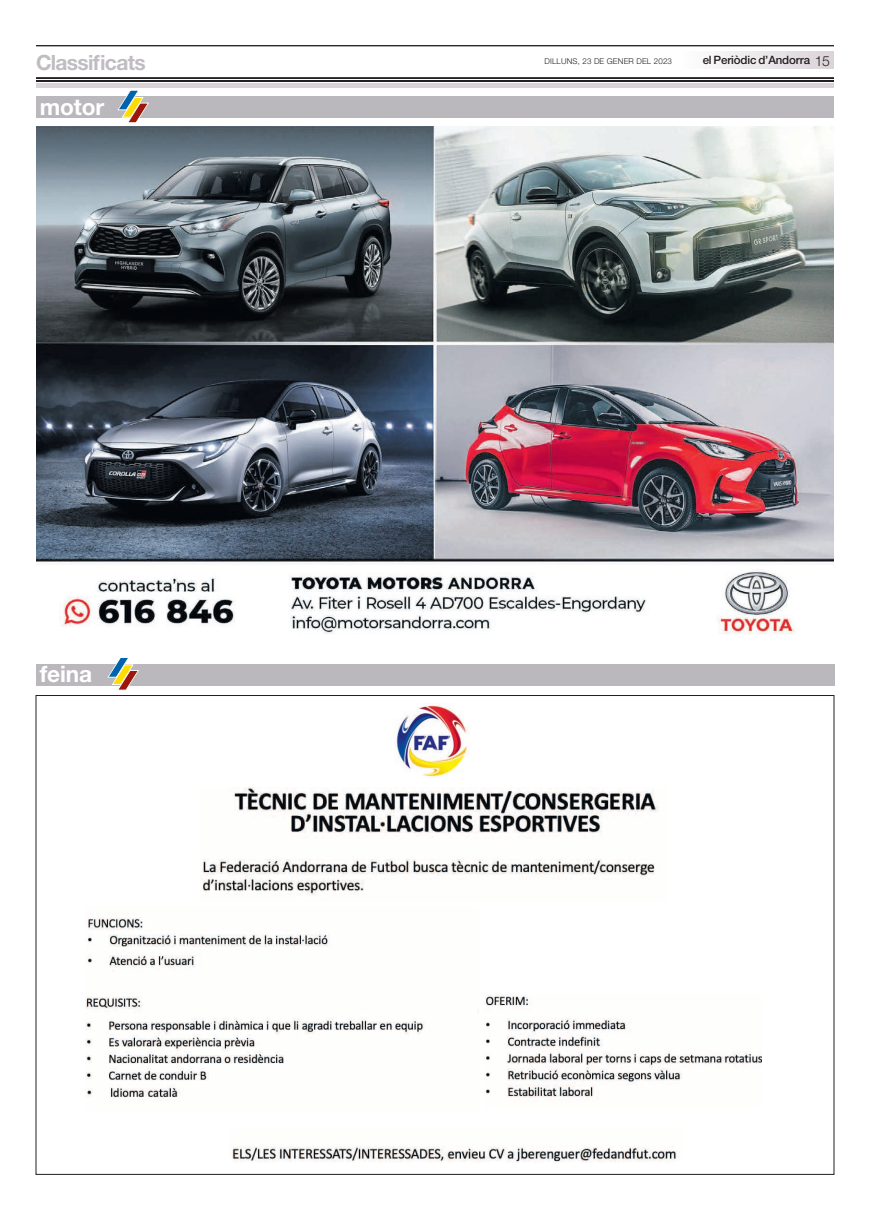
<style>
.page{position:relative;width:870px;height:1220px;background:#fff}
.page>*{position:absolute;margin:0;border:0;box-sizing:border-box;transform-origin:0 0}
.t1{font:700 22.7px "Helvetica Neue LT Std";letter-spacing:-.005em;color:#fff}
.t2{font:700 21px "Helvetica Neue LT Std";letter-spacing:-.035em;color:#c0bcc1}
.t3{font:500 11.5px "Helvetica Neue LT Std";letter-spacing:-.015em;color:#231f20}
.t4{font:300 8px "Helvetica Neue LT Std";letter-spacing:.02em;color:#231f20}
.s1{font-weight:300;font-size:14px}
</style>
<div class="page">
<hr style="left:36px;top:46px;width:798px;height:1px;background:#231f20">
<div style="left:678px;top:51px;width:156px;height:17px;background:linear-gradient(to right,#fff,#dad4d9)"></div>
<div style="left:36px;top:97px;width:798px;height:21px;background:#bbb8bd"></div>
<svg style="left:117px;top:90px;width:32px;height:33px"></svg>
<img style="left:36px;top:127px;width:798px;height:507px">
<img style="left:86px;top:913px;width:338px;height:185px">
<img style="left:485px;top:995px;width:277px;height:105px">
<div style="left:36px;top:664px;width:798px;height:21px;background:#bbb8bd"></div>
<svg style="left:107px;top:657px;width:32px;height:33px"></svg>
<img style="left:231px;top:1146px;width:448px;height:17px">
<img style="left:201px;top:787px;width:458px;height:108px">
<img style="left:396px;top:705px;width:72px;height:72px">
<hr style="left:36px;top:84px;width:798px;height:4px;background:#dad2d8">
<hr style="left:36px;top:78px;width:798px;height:1px;background:#231f20">
<hr style="left:36px;top:81px;width:798px;height:1px;background:#231f20">
<h2 class="t2" style="left:36px;top:50px;width:111px">Classificats</h2>
<p class="t4" style="left:545px;top:57px;width:129px">DILLUNS, 23 DE GENER DEL 2023</p>
<h3 class="t3" style="left:703px;top:53px;width:129px">el Periòdic d’Andorra <span class="s1">15</span></h3>
<h1 class="t1" style="left:40px;top:93px;width:66px">motor</h1>
<h1 class="t1" style="left:40px;top:660px;width:54px">feina</h1>
</div>
